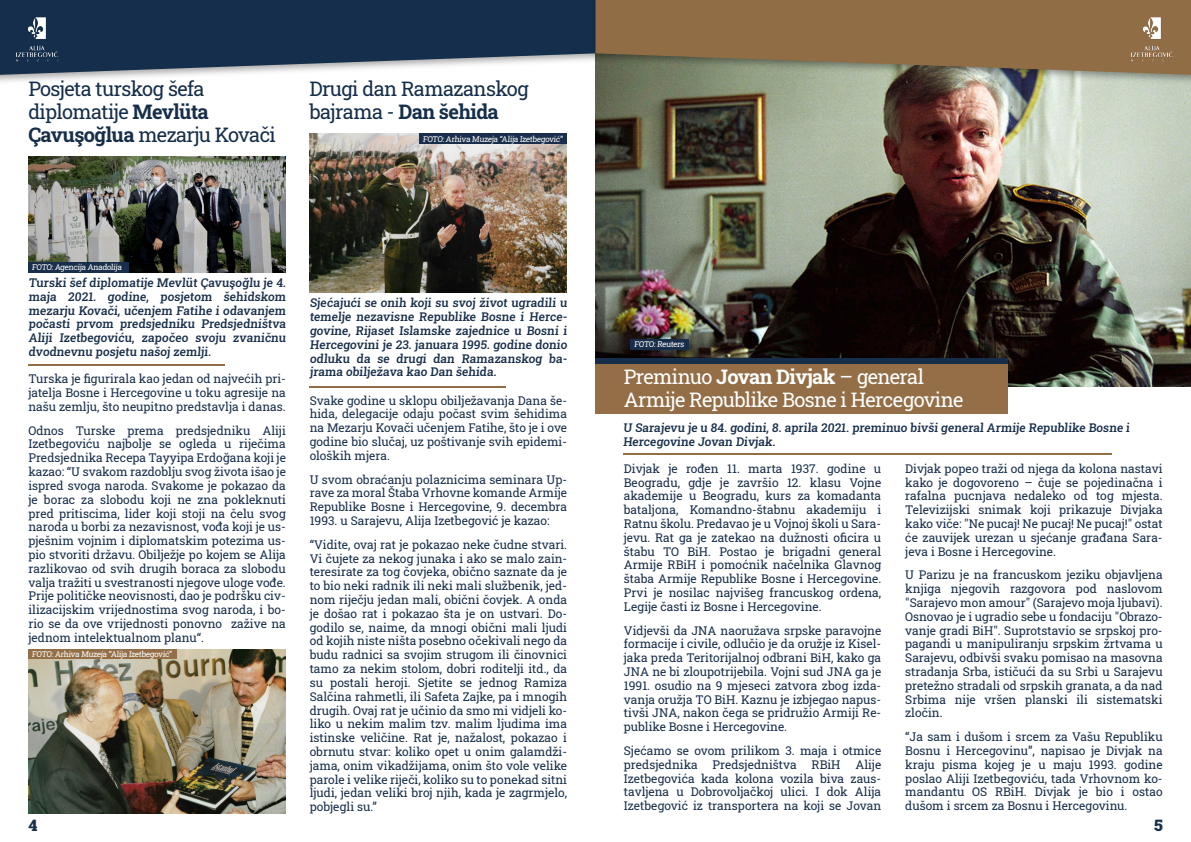
<style>
.page{position:relative;width:1191px;height:842px;background:#fff}
.page>*{position:absolute;margin:0;border:0;box-sizing:border-box;transform-origin:0 0}
.t1{font:20px/23px "Roboto Slab";letter-spacing:-.03em;color:#162e4a}
.t2{font:20px/23px "Roboto Slab";letter-spacing:-.03em;color:#fff}
.t3{font:900 16.1px "Roboto Slab";color:#182e4a}
.t4{font:900 16.1px "Roboto Slab";color:#152e4a}
.t5{font:12px/13.8px "Roboto Slab";color:#182e4a;text-align:justify}
.t6{font:500 12px/13.8px "Roboto Slab";color:#182e4a;text-align:justify}
.t7{font:8px "Roboto Slab";letter-spacing:-.03em;color:#fff}
.s1{font-weight:700}
</style>
<div class="page">
<img style="left:595px;top:85px;width:596px;height:301px">
<img style="left:28px;top:649px;width:258px;height:165px">
<div style="left:28px;top:649px;width:149px;height:10px;background:#936e46"></div>
<img style="left:28px;top:157px;width:258px;height:115px">
<div style="left:28px;top:262px;width:101px;height:10px;background:#182e4a"></div>
<svg style="left:75px;top:0;width:516px;height:75px;fill:#142e4b"></svg>
<img style="left:591px;top:0;width:600px;height:85px">
<svg style="left:595px;top:0;width:520px;height:75px;fill:#916d46"></svg>
<img style="left:0;top:0;width:75px;height:75px">
<img style="left:1115px;top:0;width:76px;height:75px">
<hr style="left:28px;top:364px;width:197px;height:2px;background:#916d46">
<hr style="left:309px;top:386px;width:197px;height:1px;background:#916d46">
<div style="left:631px;top:339px;width:58px;height:10px;background:#182e4a"></div>
<hr style="left:623px;top:454px;width:488px;height:1px;background:#946e46">
<div style="left:595px;top:358px;width:413px;height:56px;background:#162e4a"></div>
<div style="left:595px;top:364px;width:413px;height:50px;background:#936e46"></div>
<img style="left:309px;top:134px;width:258px;height:158px">
<div style="left:419px;top:134px;width:148px;height:10px;background:#182e4a"></div>
<h1 class="t1" style="left:28px;top:76px;width:249px">Posjeta turskog šefa diplomatije <span class="s1">Mevlüta<br>Çavuşoğlua</span> mezarju Kovači</h1>
<h1 class="t1" style="left:309px;top:76px;width:221px">Drugi dan Ramazanskog bajrama - <span class="s1">Dan šehida</span></h1>
<p class="t7" style="left:423px;top:134px;width:142px">FOTO: Arhiva Muzeja “Alija Izetbegović”</p>
<p class="t7" style="left:32px;top:262px;width:92px">FOTO: Agencija Anadolija</p>
<p class="t6" style="left:28px;top:275px;width:260px">Turski šef diplomatije Mevlüt Çavuşoğlu je 4. maja 2021. godine, posjetom šehidskom mezarju Kovači, učenjem Fatihe i odavanjem počasti prvom predsjedniku Predsjedništva Aliji Izetbegoviću, započeo svoju zvaničnu dvodnevnu posjetu našoj zemlji.</p>
<p class="t5" style="left:28px;top:372px;width:259px">Turska je figurirala kao jedan od najvećih pri&shy;jatelja Bosne i Hercegovine u toku agresije na našu zemlju, što neupitno predstavlja i danas.</p>
<p class="t5" style="left:28px;top:423px;width:259px">Odnos Turske prema predsjedniku Aliji Izetbegoviću najbolje se ogleda u riječima Predsjednika Recepa Tayyipa Erdoğana koji je kazao: “U svakom razdoblju svog života išao je ispred svoga naroda. Svakome je pokazao da je borac za slobodu koji ne zna pokleknuti pred pritiscima, lider koji stoji na čelu svog naroda u borbi za nezavisnost, vođa koji je us&shy;pješnim vojnim i diplomatskim potezima us&shy;pio stvoriti državu. Obilježje po kojem se Alija razlikovao od svih drugih boraca za slobodu valja tražiti u svestranosti njegove uloge vođe.<br>Prije političke neovisnosti, dao je podršku civ&shy;ilizacijskim vrijednostima svog naroda, i bo&shy;rio se da ove vrijednosti ponovno zažive na jednom intelektualnom planu“.</p>
<p class="t7" style="left:32px;top:649px;width:142px">FOTO: Arhiva Muzeja “Alija Izetbegović”</p>
<p class="t6" style="left:310px;top:296px;width:260px">Sjećajući se onih koji su svoj život ugradili u temelje nezavisne Republike Bosne i Herce&shy;govine, Rijaset Islamske zajednice u Bosni i Hercegovini je 23. januara 1995. godine donio odluku da se drugi dan Ramazanskog ba&shy;jrama obilježava kao Dan šehida.</p>
<p class="t5" style="left:310px;top:393px;width:259px">Svake godine u sklopu obilježavanja Dana še&shy;hida, delegacije odaju počast svim šehidima na Mezarju Kovači učenjem Fatihe, što je i ove godine bio slučaj, uz poštivanje svih epidemi&shy;oloških mjera.</p>
<p class="t5" style="left:310px;top:472px;width:259px">U svom obraćanju polaznicima seminara Up&shy;rave za moral Štaba Vrhovne komande Armije Republike Bosne i Hercegovine, 9. decembra 1993. u Sarajevu, Alija Izetbegović je kazao:</p>
<p class="t5" style="left:310px;top:537px;width:259px">“Vidite, ovaj rat je pokazao neke čudne stvari.<br>Vi čujete za nekog junaka i ako se malo zain&shy;teresirate za tog čovjeka, obično saznate da je to bio neki radnik ili neki mali službenik, jed&shy;nom riječju jedan mali, obični čovjek. A onda je došao rat i pokazao šta je on ustvari. Do&shy;godilo se, naime, da mnogi obični mali ljudi od kojih niste ništa posebno očekivali nego da budu radnici sa svojim strugom ili činovnici tamo za nekim stolom, dobri roditelji itd., da su postali heroji. Sjetite se jednog Ramiza Salčina rahmetli, ili Safeta Zajke, pa i mnogih drugih. Ovaj rat je učinio da smo mi vidjeli ko&shy;liko u nekim malim tzv. malim ljudima ima istinske veličine. Rat je, nažalost, pokazao i obrnutu stvar: koliko opet u onim galamdži&shy;jama, onim vikadžijama, onim što vole velike parole i velike riječi, koliko su to ponekad sitni ljudi, jedan veliki broj njih, kada je zagrmjelo, pobjegli su.”</p>
<p class="t7" style="left:634px;top:339px;width:52px">FOTO: Reuters</p>
<h1 class="t2" style="left:624px;top:365px;width:341px">Preminuo <span class="s1">Jovan Divjak</span> – general<br>Armije Republike Bosne i Hercegovine</h1>
<p class="t6" style="left:623px;top:420px;width:509px">U Sarajevu je u 84. godini, 8. aprila 2021. preminuo bivši general Armije Republike Bosne i<br>Hercegovine Jovan Divjak.</p>
<p class="t5" style="left:624px;top:461px;width:259px">Divjak je rođen 11. marta 1937. godine u Beogradu, gdje je završio 12. klasu Vojne akademije u Beogradu, kurs za komadanta bataljona, Komandno-štabnu akademiju i Ratnu školu. Predavao je u Vojnoj školi u Sara&shy;jevu. Rat ga je zatekao na dužnosti oficira u štabu TO BiH. Postao je brigadni general Armije RBiH i pomoćnik načelnika Glavnog štaba Armije Republike Bosne i Hercegovine.<br>Prvi je nosilac najvišeg francuskog ordena, Legije časti iz Bosne i Hercegovine.</p>
<p class="t5" style="left:624px;top:623px;width:259px">Vidjevši da JNA naoružava srpske paravojne formacije i civile, odlučio je da oružje iz Kisel&shy;jaka preda Teritorijalnoj odbrani BiH, kako ga JNA ne bi zloupotrijebila. Vojni sud JNA ga je 1991. osudio na 9 mjeseci zatvora zbog izda&shy;vanja oružja TO BiH. Kaznu je izbjegao napus&shy;tivši JNA, nakon čega se pridružio Armiji Re&shy;publike Bosne i Hercegovine.</p>
<p class="t5" style="left:624px;top:743px;width:259px">Sjećamo se ovom prilikom 3. maja i otmice predsjednika Predsjedništva RBiH Alije Izetbegovića kada kolona vozila biva zaus&shy;tavljena u Dobrovoljačkoj ulici. I dok Alija Izetbegović iz transportera na koji se Jovan</p>
<p class="t5" style="left:905px;top:461px;width:259px">Divjak popeo traži od njega da kolona nastavi kako je dogovoreno – čuje se pojedinačna i rafalna pucnjava nedaleko od tog mjesta.<br>Televizijski snimak koji prikazuje Divjaka kako viče: "Ne pucaj! Ne pucaj! Ne pucaj!" ostat će zauvijek urezan u sjećanje građana Sara&shy;jeva i Bosne i Hercegovine.</p>
<p class="t5" style="left:905px;top:568px;width:259px">U Parizu je na francuskom jeziku objavljena knjiga njegovih razgovora pod naslovom "Sarajevo mon amour" (Sarajevo moja ljubavi).<br>Osnovao je i ugradio sebe u fondaciju "Obrazo&shy;vanje gradi BiH". Suprotstavio se srpskoj pro&shy;pagandi u manipuliranju srpskim žrtvama u Sarajevu, odbivši svaku pomisao na masovna stradanja Srba, ističući da su Srbi u Sarajevu pretežno stradali od srpskih granata, a da nad Srbima nije vršen planski ili sistematski zločin.</p>
<p class="t5" style="left:905px;top:730px;width:259px">“Ja sam i dušom i srcem za Vašu Republiku Bosnu i Hercegovinu”, napisao je Divjak na kraju pisma kojeg je u maju 1993. godine poslao Aliji Izetbegoviću, tada Vrhovnom ko&shy;mandantu OS RBiH. Divjak je bio i ostao dušom i srcem za Bosnu i Hercegovinu.</p>
<h2 class="t3" style="left:28px;top:814px;width:10px">4</h2>
<h2 class="t4" style="left:1154px;top:814px;width:10px">5</h2>
</div>
